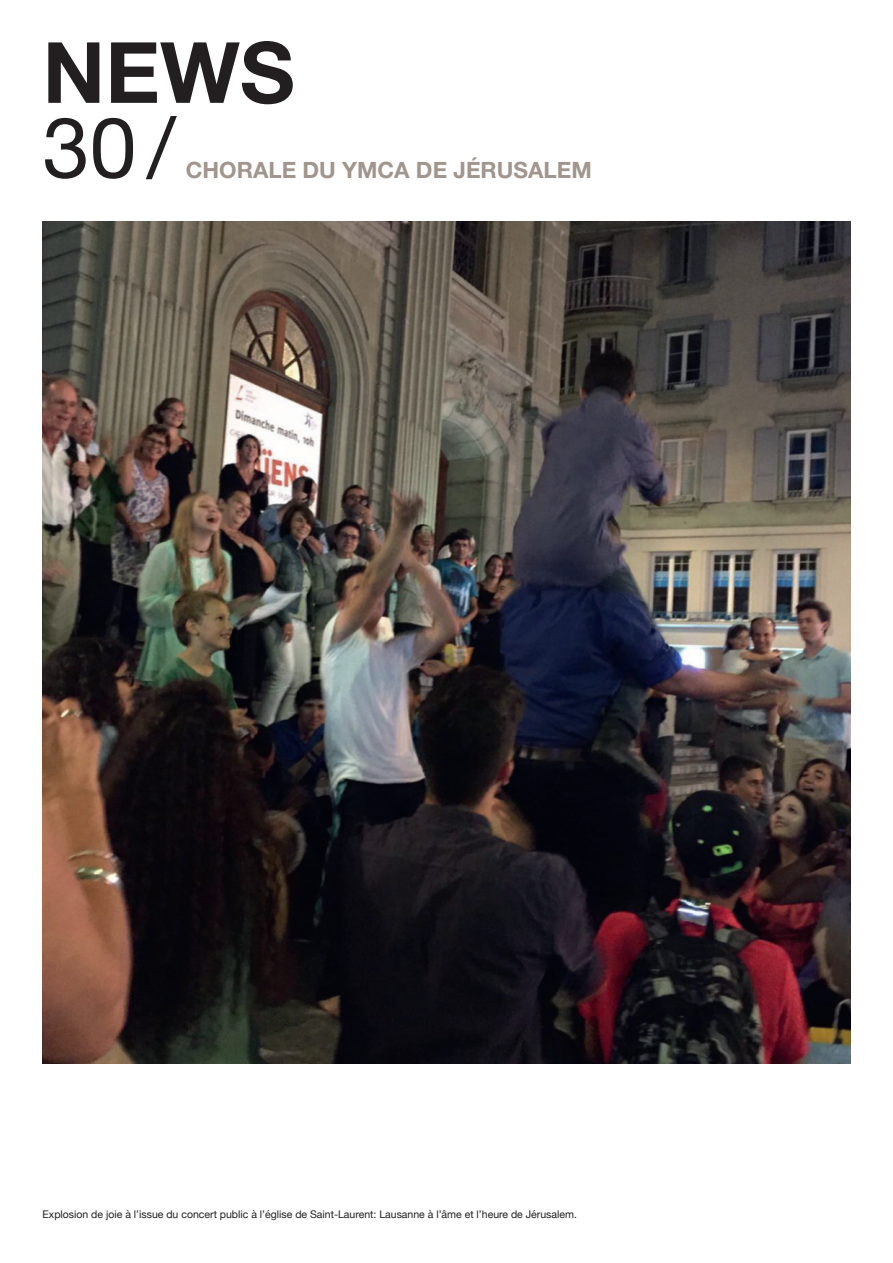
<style>
.page{position:relative;width:893px;height:1263px;background:#fff}
.page>*{position:absolute;margin:0;border:0;box-sizing:border-box;transform-origin:0 0}
.t1{font:700 84.6px "Helvetica Neue";color:#231f20}
.t2{font:84.6px "Helvetica Neue";color:#231f20}
.t3{font:700 22.5px "Helvetica Neue";color:#a1958d}
.t4{font:10.5px "Helvetica Neue";color:#231f20}
</style>
<div class="page">
<img style="left:43px;top:221px;width:807px;height:842px">
<h1 class="t1" style="left:43px;top:42px;width:254px">NEWS</h1>
<h1 class="t2" style="left:43px;top:97px;width:134px">30/</h1>
<h2 class="t3" style="left:186px;top:162px;width:407px">CHORALE DU YMCA DE JÉRUSALEM</h2>
<p class="t4" style="left:43px;top:1208px;width:536px">Explosion de joie à l’issue du concert public à l’église de Saint-Laurent: Lausanne à l’âme et l’heure de Jérusalem.</p>
</div>
